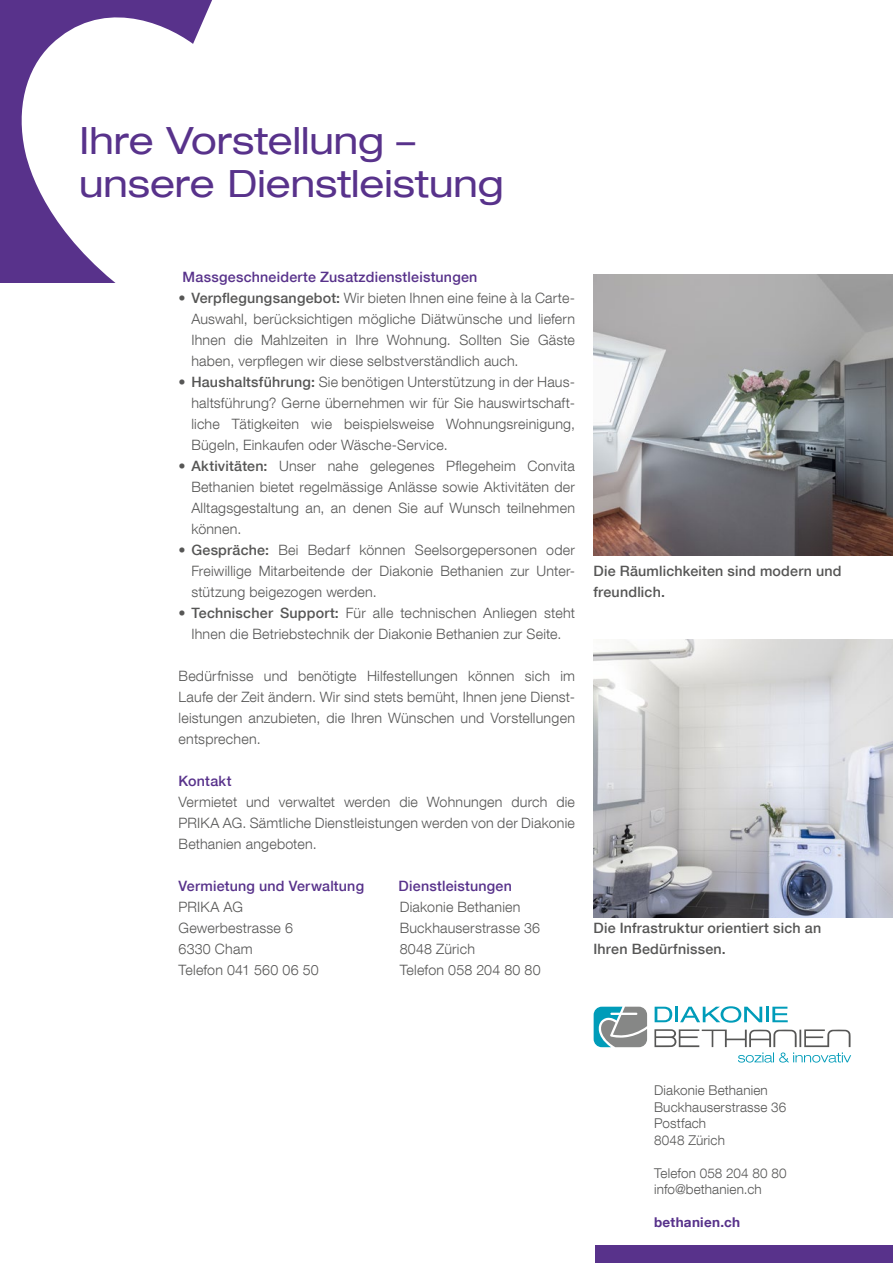
<style>
.page{position:relative;width:893px;height:1263px;background:#fff}
.page>*{position:absolute;margin:0;border:0;box-sizing:border-box;transform-origin:0 0}
.t1{font:expanded 37.5px/43.5px "Helvetica Neue LT Com";color:#58328b}
.t2{font:300 14.25px/21px "Helvetica Neue LT Com";letter-spacing:.015em;color:#565655;text-align:justify}
.t3{font:500 14.25px/21px "Helvetica Neue LT Com";letter-spacing:.015em;color:#565655}
.t4{font:500 14.25px "Helvetica Neue LT Com";letter-spacing:.015em;color:#58328b}
.t5{font:300 13.5px/16.5px "Helvetica Neue LT Com";letter-spacing:.01em;color:#565655}
.t6{font:700 13.5px "Helvetica Neue LT Com";letter-spacing:.02em;color:#58328b}
.s1{font-weight:500}
</style>
<div class="page">
<img style="left:593px;top:275px;width:300px;height:280px">
<div style="left:595px;top:1246px;width:298px;height:17px;background:#58328b"></div>
<svg style="left:0;top:0;width:212px;height:282px"></svg>
<svg style="left:594px;top:1007px;width:53px;height:40px;background:#7ca0a6"></svg>
<svg style="left:655px;top:1007px;width:17px;height:15px"></svg>
<hr style="left:675px;top:1007px;width:3px;height:15px;background:#009cb9">
<svg style="left:680px;top:1006px;width:82px;height:17px"></svg>
<hr style="left:766px;top:1007px;width:3px;height:15px;background:#009cb9">
<svg style="left:772px;top:1007px;width:16px;height:15px"></svg>
<svg style="left:654px;top:1029px;width:197px;height:33px"></svg>
<img style="left:593px;top:639px;width:300px;height:278px">
<h1 class="t1" style="left:79px;top:118px;width:426px">Ihre Vorstellung – unsere Dienstleistung</h1>
<p class="t4" style="left:183px;top:268px;width:296px">Massgeschneiderte Zusatzdienstleistungen</p>
<p class="t2" style="left:191px;top:287px;width:385px;text-indent:-13px">• <span class="s1">Verpflegungsangebot:</span> Wir bieten Ihnen eine feine à la Carte-Auswahl, berücksichtigen mögliche Diätwünsche und liefern Ihnen die Mahlzeiten in Ihre Wohnung. Sollten Sie Gäste haben, verpflegen wir diese selbstverständlich auch.</p>
<p class="t2" style="left:191px;top:371px;width:385px;text-align:left;text-indent:-13px">• <span class="s1">Haushaltsführung:</span> Sie benötigen Unterstützung in der Haus&shy;haltsführung? Gerne übernehmen wir für Sie hauswirtschaft&shy;liche Tätigkeiten wie beispielsweise Wohnungsreinigung, Bügeln, Einkaufen oder Wäsche-Service.</p>
<p class="t2" style="left:191px;top:455px;width:385px;text-indent:-13px">• <span class="s1">Aktivitäten:</span> Unser nahe gelegenes Pflegeheim Convita Bethanien bietet regelmässige Anlässe sowie Aktivitäten der Alltagsgestaltung an, an denen Sie auf Wunsch teilnehmen können.</p>
<p class="t2" style="left:191px;top:539px;width:385px;text-indent:-13px">• <span class="s1">Gespräche:</span> Bei Bedarf können Seelsorgepersonen oder Freiwillige Mitarbeitende der Diakonie Bethanien zur Unter&shy;stützung beigezogen werden.</p>
<p class="t2" style="left:179px;top:602px;width:398px;text-align:center">• <span class="s1">Technischer Support:</span> Für alle technischen Anliegen steht<br>Ihnen die Betriebstechnik der Diakonie Bethanien zur Seite.</p>
<p class="t2" style="left:179px;top:665px;width:398px">Bedürfnisse und benötigte Hilfestellungen können sich im Laufe der Zeit ändern. Wir sind stets bemüht, Ihnen jene Dienst&shy;leistungen anzubieten, die Ihren Wünschen und Vorstellungen entsprechen.</p>
<p class="t4" style="left:179px;top:772px;width:54px">Kontakt</p>
<p class="t2" style="left:179px;top:791px;width:398px">Vermietet und verwaltet werden die Wohnungen durch die PRIKA AG. Sämtliche Dienstleistungen werden von der Diakonie Bethanien angeboten.</p>
<p class="t4" style="left:179px;top:877px;width:187px">Vermietung und Verwaltung</p>
<p class="t4" style="left:399px;top:877px;width:115px">Dienstleistungen</p>
<p class="t2" style="left:179px;top:896px;width:66px">PRIKA AG</p>
<p class="t2" style="left:400px;top:896px;width:122px">Diakonie Bethanien</p>
<p class="t2" style="left:179px;top:917px;width:116px">Gewerbestrasse 6</p>
<p class="t2" style="left:400px;top:917px;width:142px">Buckhauserstrasse 36</p>
<p class="t2" style="left:179px;top:938px;width:75px">6330 Cham</p>
<p class="t2" style="left:400px;top:938px;width:77px">8048 Zürich</p>
<p class="t2" style="left:179px;top:959px;width:142px">Telefon 041 560 06 50</p>
<p class="t2" style="left:400px;top:959px;width:142px">Telefon 058 204 80 80</p>
<p class="t3" style="left:593px;top:560px;width:250px">Die Räumlichkeiten sind modern und freundlich.</p>
<p class="t3" style="left:593px;top:917px;width:229px">Die Infrastruktur orientiert sich an<br>Ihren Bedürfnissen.</p>
<p class="t5" style="left:654px;top:1082px;width:134px">Diakonie Bethanien<br>Buckhauserstrasse 36<br>Postfach<br>8048 Zürich</p>
<p class="t5" style="left:654px;top:1164px;width:134px">Telefon 058 204 80 80 info@bethanien.ch</p>
<p class="t6" style="left:654px;top:1214px;width:88px">bethanien.ch</p>
</div>
